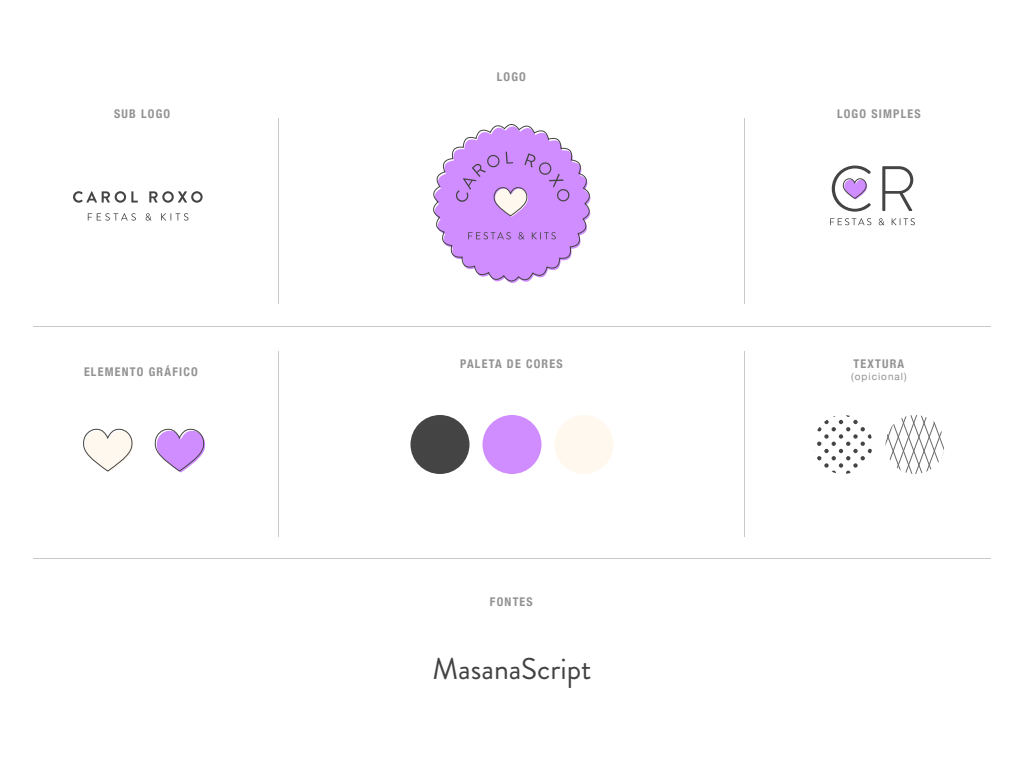
<style>
.page{position:relative;width:1024px;height:768px;background:#fff}
.page>*{position:absolute;margin:0;border:0;box-sizing:border-box;transform-origin:0 0}
.t1{font:30px "Brandon Grotesque";color:#424242}
.t2{font:700 condensed 12px "Helvetica Neue";letter-spacing:.1em;color:#939393}
.t3{font:10px "Helvetica Neue";letter-spacing:.1em;color:#939393}
</style>
<div class="page">
<svg style="left:433px;top:124px;width:158px;height:159px"></svg>
<hr style="left:278px;top:118px;width:1px;height:186px;background:#c9c9c9">
<hr style="left:744px;top:118px;width:1px;height:186px;background:#c9c9c9">
<hr style="left:278px;top:351px;width:1px;height:186px;background:#c9c9c9">
<hr style="left:744px;top:351px;width:1px;height:186px;background:#c9c9c9">
<hr style="left:33px;top:326px;width:958px;height:1px;background:#c9c9c9">
<hr style="left:33px;top:558px;width:958px;height:1px;background:#c9c9c9">
<svg style="left:814px;top:415px;width:58px;height:59px"></svg>
<svg style="left:886px;top:415px;width:58px;height:59px"></svg>
<svg style="left:83px;top:428px;width:50px;height:44px"></svg>
<svg style="left:154px;top:428px;width:51px;height:45px"></svg>
<svg style="left:73px;top:191px;width:65px;height:12px"></svg>
<svg style="left:149px;top:191px;width:54px;height:12px"></svg>
<svg style="left:88px;top:213px;width:48px;height:8px"></svg>
<svg style="left:146px;top:213px;width:6px;height:8px"></svg>
<svg style="left:161px;top:213px;width:27px;height:8px"></svg>
<svg style="left:882px;top:166px;width:31px;height:45px"></svg>
<svg style="left:830px;top:218px;width:41px;height:7px"></svg>
<svg style="left:879px;top:218px;width:5px;height:7px"></svg>
<svg style="left:892px;top:218px;width:23px;height:7px"></svg>
<svg style="left:832px;top:166px;width:39px;height:46px"></svg>
<div style="left:482px;top:415px;width:60px;height:59px;background:#d08dff;border-radius:50%"></div>
<div style="left:554px;top:415px;width:60px;height:59px;background:#fff8ef;border-radius:50%"></div>
<div style="left:410px;top:415px;width:60px;height:59px;background:#444;border-radius:50%"></div>
<p class="t2" style="left:497px;top:67px;width:31px">LOGO</p>
<p class="t2" style="left:114px;top:104px;width:58px">SUB LOGO</p>
<p class="t2" style="left:837px;top:104px;width:85px">LOGO SIMPLES</p>
<p class="t2" style="left:84px;top:362px;width:115px">ELEMENTO GRÁFICO</p>
<p class="t2" style="left:460px;top:354px;width:104px">PALETA DE CORES</p>
<p class="t2" style="left:490px;top:592px;width:44px">FONTES</p>
<h1 class="t1" style="left:433px;top:649px;width:160px">MasanaScript</h1>
<p class="t2" style="left:854px;top:354px;width:52px">TEXTURA</p>
<p class="t3" style="left:851px;top:369px;width:57px">(opicional)</p>
</div>
